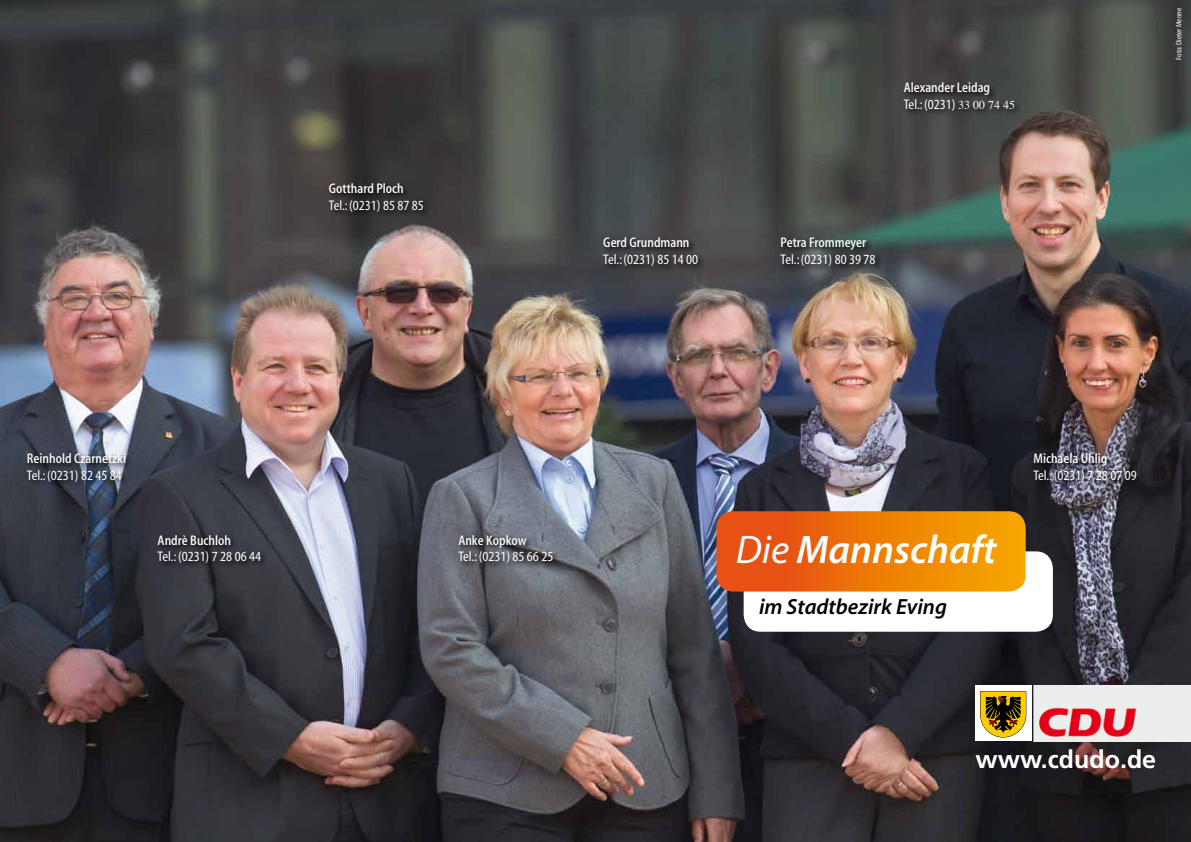
<style>
.page{position:relative;width:1191px;height:842px;background:#fff}
.page>*{position:absolute;margin:0;border:0;box-sizing:border-box;transform-origin:0 0}
.t1{font:40px "Myriad MM It 565 600";letter-spacing:.02em;color:#fff}
.t2{font:700 25px "Frutiger LT";color:#fff}
.t3{font:22px "Myriad MM It 565 600";letter-spacing:.02em;color:#000}
.t4{font:14px "Myriad MM 400 400";letter-spacing:-.085em;color:#fff}
.t5{font:14px "Myriad MM 500 400";letter-spacing:-.075em;color:#fff}
.t6{font:8px "Myriad MM 400 400";letter-spacing:-.095em;color:#fff}
.s1{font-family:"Times";font-size:12px}
.s2{font-family:"Myriad MM It 400 600"}
</style>
<div class="page">
<img style="left:0;top:0;width:1191px;height:842px">
<div style="left:743px;top:551px;width:309px;height:81px;background:#fff;border-radius:17px"></div>
<svg style="left:716px;top:511px;width:309px;height:80px;background:#eb7609"></svg>
<img style="left:1034px;top:686px;width:157px;height:55px">
<div style="left:975px;top:686px;width:56px;height:55px;background:#fff"></div>
<svg style="left:980px;top:691px;width:46px;height:46px;background:#987c19"></svg>
<svg style="left:24px;top:451px;width:109px;height:38px;background:#464b5a"></svg>
<svg style="left:155px;top:532px;width:113px;height:39px;background:#32323a"></svg>
<svg style="left:456px;top:532px;width:103px;height:39px;background:#585a61"></svg>
<svg style="left:1030px;top:450px;width:113px;height:39px;background:#484653"></svg>
<svg style="left:326px;top:181px;width:104px;height:38px;background:#2f2e2e"></svg>
<svg style="left:901px;top:79px;width:120px;height:39px;background:#3c3c3c"></svg>
<svg style="left:778px;top:235px;width:104px;height:38px;background:#3d4545"></svg>
<svg style="left:601px;top:235px;width:104px;height:38px;background:#3c3b3d"></svg>
<p class="t5" style="left:329px;top:182px;width:77px">GotthardPloch</p>
<p class="t4" style="left:329px;top:198px;width:98px">Tel.: (0231) 85 87 85</p>
<p class="t5" style="left:603px;top:236px;width:89px">Gerd Grundmann</p>
<p class="t4" style="left:603px;top:253px;width:98px">Tel.: (0231) 85 14 00</p>
<p class="t5" style="left:904px;top:81px;width:89px">Alexander Leidag</p>
<p class="t4" style="left:904px;top:97px;width:113px">Tel.: (0231) <span class="s1">33 00 74 45</span></p>
<p class="t5" style="left:780px;top:236px;width:87px">Petra Frommeyer</p>
<p class="t4" style="left:780px;top:252px;width:98px">Tel.: (0231) 80 39 78</p>
<p class="t6" style="left:1174px;top:60px;width:54px;rotate:-90deg">Foto: Dieter Menne</p>
<p class="t5" style="left:27px;top:452px;width:101px">ReinholdCzarnetzki</p>
<p class="t4" style="left:27px;top:468px;width:98px">Tel.: (0231) 82 45 84</p>
<p class="t5" style="left:158px;top:533px;width:76px">Andrè Buchloh</p>
<p class="t4" style="left:158px;top:550px;width:106px">Tel.: (0231) 7 28 06 44</p>
<p class="t5" style="left:458px;top:533px;width:71px">Anke Kopkow</p>
<p class="t4" style="left:458px;top:550px;width:98px">Tel.: (0231) 85 66 25</p>
<h1 class="t1" style="left:736px;top:530px;width:261px"><span class="s2">Die</span> Mannschaft</h1>
<h3 class="t3" style="left:759px;top:596px;width:189px">im Stadtbezirk Eving</h3>
<p class="t5" style="left:1033px;top:451px;width:77px">Michaela Uhlig</p>
<p class="t4" style="left:1033px;top:468px;width:106px">Tel.: (0231) 7 28 07 09</p>
<h2 class="t2" style="left:975px;top:745px;width:182px">www.cdudo.de</h2>
</div>
